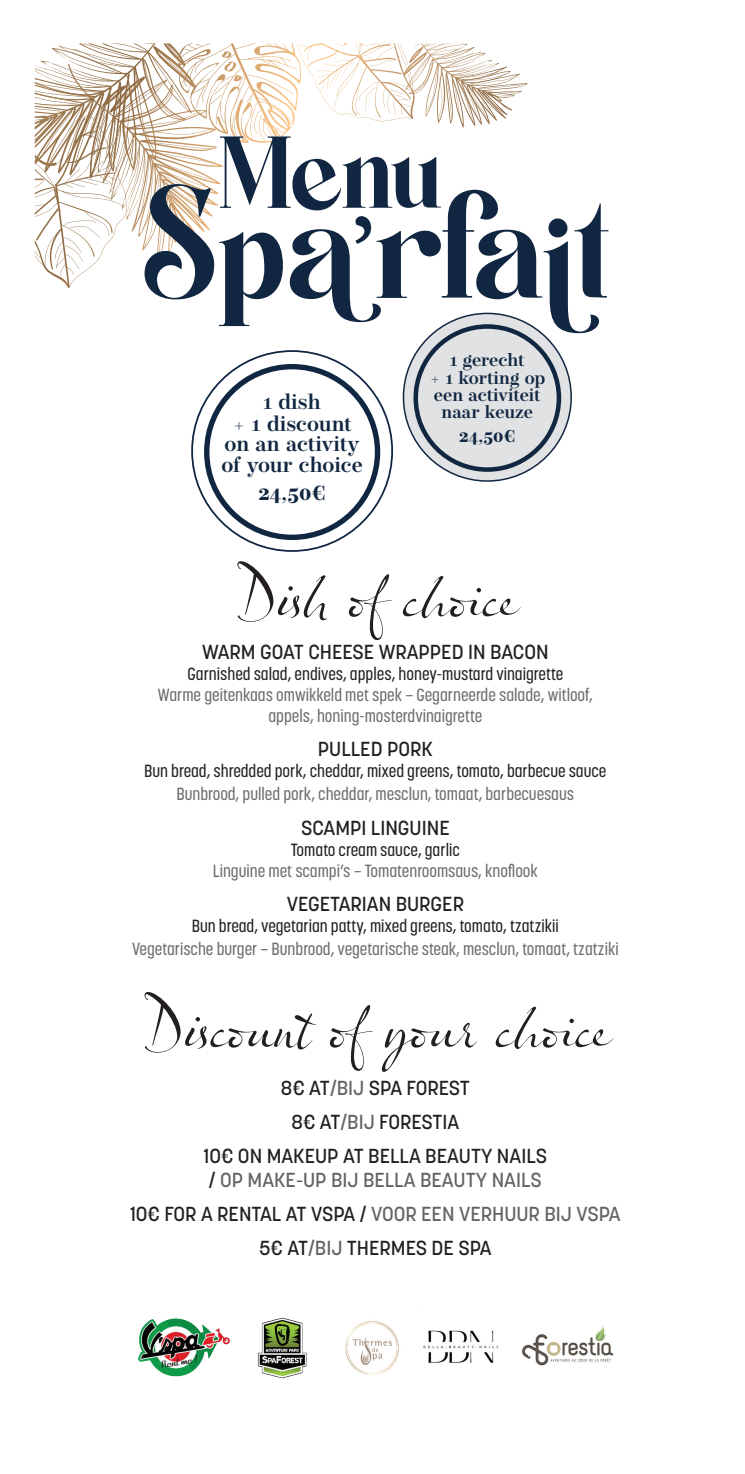
<style>
.page{position:relative;width:745px;height:1474px;background:#fff}
.page>*{position:absolute;margin:0;border:0;box-sizing:border-box;transform-origin:0 0}
.t1{font:63px "Olicana Fine";letter-spacing:-.005em;color:#231f20}
.t2{font:700 22.05px "Operetta 8";color:#112741}
.t3{font:600 21.88px/22.2px "Operetta 8";color:#112741;text-align:center}
.t4{font:500 20.12px/34.1px "Korolev";color:#231f20;text-align:center}
.t5{font:500 20.12px/34.1px "Korolev";color:#636366;text-align:center}
.t6{font:700 18.55px "Operetta 8";color:#112741}
.t7{font:600 18.38px/18.7px "Operetta 8";color:#112741;text-align:center}
.t8{font:500 17.5px/21px "Korolev Condensed";color:#6c6d70;text-align:center}
.t9{font:500 17.5px "Korolev Condensed";color:#231f20}
.s1{color:#636366}
.s2{color:#231f20}
</style>
<div class="page">
<svg style="left:35px;top:43px;width:573px;height:497px"></svg>
<img style="left:138px;top:1317px;width:476px;height:62px">
<p class="t3" style="left:232px;top:390px;width:121px">1 dish<br>+ 1 discount</p>
<p class="t3" style="left:221px;top:434px;width:143px;line-height:19.9px;text-align:left">on an activity of your choice</p>
<p class="t2" style="left:258px;top:479px;width:69px">24,50€</p>
<p class="t7" style="left:429px;top:350px;width:117px">1 gerecht<br>+ 1 korting op</p>
<p class="t7" style="left:433px;top:386px;width:108px;line-height:16.8px">een activiteit naar keuze</p>
<p class="t6" style="left:458px;top:424px;width:58px">24,50€</p>
<h1 class="t1" style="left:235px;top:556px;width:282px">Dish of choice</h1>
<p class="t4" style="left:202px;top:634px;width:348px">WARM GOAT CHEESE WRAPPED IN BACON</p>
<p class="t9" style="left:187px;top:663px;width:377px">Garnished salad, endives, apples, honey-mustard vinaigrette</p>
<p class="t8" style="left:158px;top:684px;width:436px">Warme geitenkaas omwikkeld met spek – Gegarneerde salade, witloof, appels, honing-mosterdvinaigrette</p>
<p class="t4" style="left:318px;top:731px;width:116px">PULLED PORK</p>
<p class="t9" style="left:144px;top:760px;width:463px">Bun bread, shredded pork, cheddar, mixed greens, tomato, barbecue sauce</p>
<p class="t8" style="left:176px;top:783px;width:399px">Bunbrood, pulled pork, cheddar, mesclun, tomaat, barbecuesaus</p>
<p class="t4" style="left:301px;top:810px;width:150px">SCAMPI LINGUINE</p>
<p class="t9" style="left:291px;top:839px;width:170px">Tomato cream sauce, garlic</p>
<p class="t8" style="left:213px;top:859px;width:326px">Linguine met scampi’s – Tomatenroomsaus, knoflook</p>
<p class="t4" style="left:286px;top:886px;width:179px">VEGETARIAN BURGER</p>
<p class="t9" style="left:192px;top:915px;width:368px">Bun bread, vegetarian patty, mixed greens, tomato, tzatzikii</p>
<p class="t8" style="left:132px;top:938px;width:488px">Vegetarische burger – Bunbrood, vegetarische steak, mesclun, tomaat, tzatziki</p>
<h1 class="t1" style="left:143px;top:987px;width:467px">Discount of your choice</h1>
<p class="t4" style="left:203px;top:1070px;width:345px">8€ AT<span class="s1">/BIJ</span> SPA FOREST<br>8€ AT<span class="s1">/BIJ</span> FORESTIA<br>10€ ON MAKEUP AT BELLA BEAUTY NAILS</p>
<p class="t5" style="left:130px;top:1162px;width:492px"><span class="s2">/</span> OP MAKE-UP BIJ BELLA BEAUTY NAILS<br><span class="s2">10€ FOR A RENTAL AT VSPA /</span> VOOR EEN VERHUUR BIJ VSPA<br><span class="s2">5€ AT</span>/BIJ <span class="s2">THERMES DE SPA</span></p>
</div>
